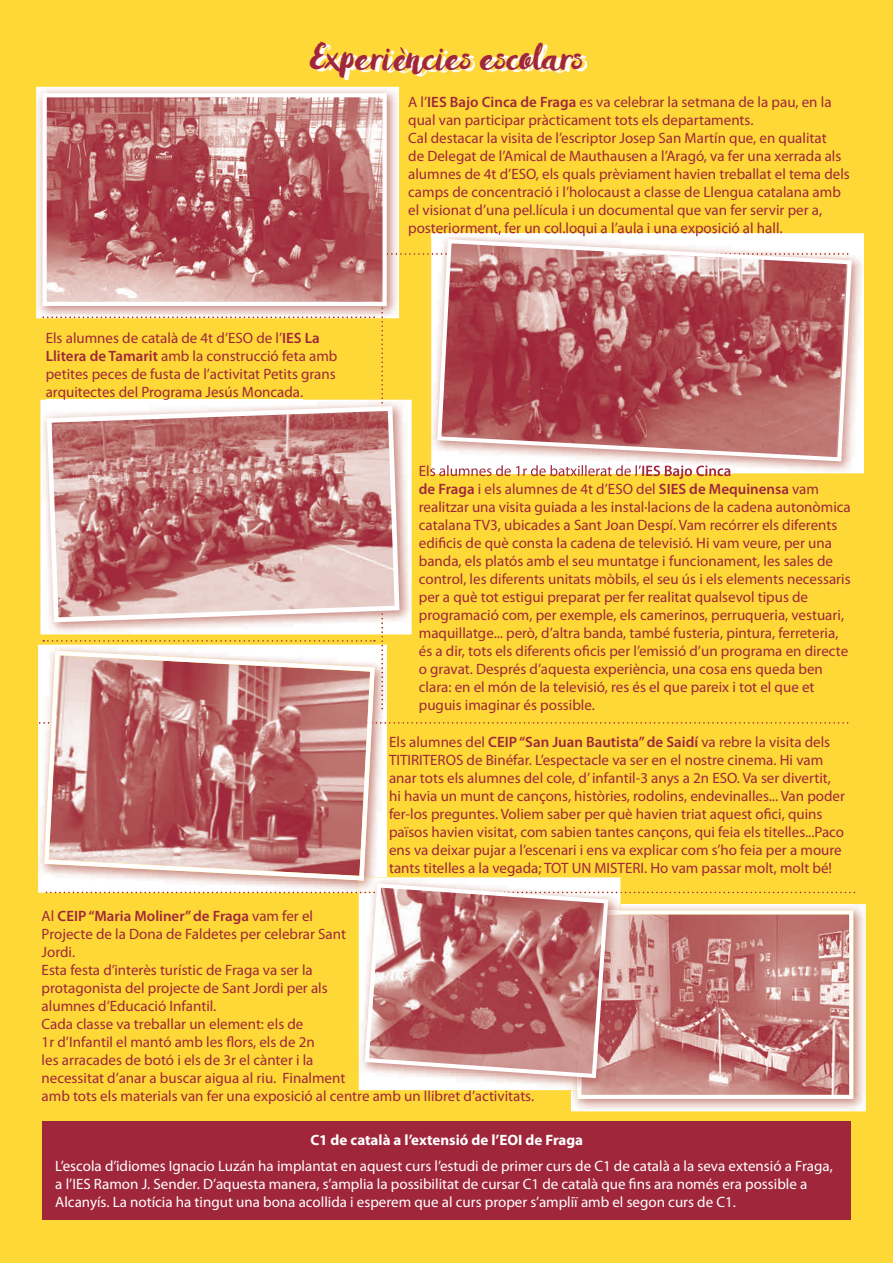
<style>
.page{position:relative;width:893px;height:1263px;background:#fed837}
.page>*{position:absolute;margin:0;border:0;box-sizing:border-box;transform-origin:0 0}
.t1{font:37.5px "Amulhed";letter-spacing:-.03em;color:#a0263b}
.t2{font:15px/18px "Myriad Pro";color:#a0263b}
.t3{font:15px/18px "Myriad Pro";color:#fff}
.t4{font:700 15px "Myriad Pro";color:#fff}
.s1{font-weight:600}
</style>
<div class="page">
<img style="left:314px;top:44px;width:272px;height:36px">
<svg style="left:43px;top:640px;width:332px;height:2px"></svg>
<div style="left:43px;top:1121px;width:808px;height:99px;background:#a0263b"></div>
<img style="left:36px;top:87px;width:363px;height:231px">
<img style="left:43px;top:316px;width:332px;height:2px">
<img style="left:48px;top:98px;width:334px;height:203px">
<div style="left:43px;top:93px;width:344px;height:213px;border:4px solid #fff"></div>
<img style="left:571px;top:904px;width:295px;height:207px">
<svg style="left:577px;top:910px;width:276px;height:189px;background:#c98c89"></svg>
<img style="left:40px;top:400px;width:372px;height:234px">
<img style="left:46px;top:400px;width:257px;height:1px">
<svg style="left:44px;top:404px;width:358px;height:221px;background:#cc9393"></svg>
<img style="left:38px;top:645px;width:166px;height:248px">
<svg style="left:39px;top:722px;width:809px;height:2px"></svg>
<svg style="left:381px;top:285px;width:2px;height:424px"></svg>
<svg style="left:44px;top:651px;width:331px;height:229px;background:#c78888"></svg>
<img style="left:359px;top:877px;width:261px;height:213px">
<img style="left:577px;top:910px;width:43px;height:180px">
<img style="left:359px;top:877px;width:28px;height:15px">
<svg style="left:46px;top:892px;width:809px;height:1px"></svg>
<svg style="left:359px;top:877px;width:5px;height:3px"></svg>
<svg style="left:363px;top:881px;width:247px;height:199px;background:#c78889"></svg>
<img style="left:431px;top:233px;width:433px;height:240px">
<svg style="left:319px;top:253px;width:116px;height:2px"></svg>
<img style="left:431px;top:233px;width:351px;height:3px">
<img style="left:431px;top:465px;width:211px;height:8px">
<img style="left:642px;top:465px;width:89px;height:8px">
<svg style="left:435px;top:237px;width:419px;height:226px;background:#bf7578"></svg>
<h1 class="t1" style="left:310px;top:39px;width:274px">Experiències escolars</h1>
<p class="t2" style="left:46px;top:329px;width:293px">Els alumnes de català de 4t d’ESO de l’<span class="s1">IES La Llitera de Tamarit</span> amb la construcció feta amb petites peces de fusta de l’activitat Petits grans arquitectes del Programa Jesús Moncada.</p>
<p class="t2" style="left:408px;top:94px;width:443px">A l’<span class="s1">IES Bajo Cinca de Fraga</span> es va celebrar la setmana de la pau, en la qual van participar pràcticament tots els departaments.<br>Cal destacar la visita de l’escriptor Josep San Martín que, en qualitat<br>de Delegat de l’Amical de Mauthausen a l’Aragó, va fer una xerrada als alumnes de 4t d’ESO, els quals prèviament havien treballat el tema dels camps de concentració i l’holocaust a classe de Llengua catalana amb el visionat d’una pel.lícula i un documental que van fer servir per a, posteriorment, fer un col.loqui a l’aula i una exposició al hall.</p>
<p class="t2" style="left:419px;top:462px;width:433px">Els alumnes de 1r de batxillerat de l’<span class="s1">IES Bajo Cinca<br>de Fraga</span> i els alumnes de 4t d’ESO del <span class="s1">SIES de Mequinensa</span> vam realitzar una visita guiada a les instal·lacions de la cadena autonòmica catalana TV3, ubicades a Sant Joan Despí. Vam recórrer els diferents edificis de què consta la cadena de televisió. Hi vam veure, per una banda, els platós amb el seu muntatge i funcionament, les sales de control, les diferents unitats mòbils, el seu ús i els elements necessaris per a què tot estigui preparat per fer realitat qualsevol tipus de programació com, per exemple, els camerinos, perruqueria, vestuari, maquillatge... però, d’altra banda, també fusteria, pintura, ferreteria, és a dir, tots els diferents oficis per l’emissió d’un programa en directe o gravat. Després d’aquesta experiència, una cosa ens queda ben clara: en el món de la televisió, res és el que pareix i tot el que et puguis imaginar és possible.</p>
<p class="t2" style="left:389px;top:733px;width:457px">Els alumnes del <span class="s1">CEIP “San Juan Bautista” de Saidí</span> va rebre la visita dels TITIRITEROS de Binéfar. L’espectacle va ser en el nostre cinema. Hi vam anar tots els alumnes del cole, d’ infantil-3 anys a 2n ESO. Va ser divertit, hi havia un munt de cançons, històries, rodolins, endevinalles... Van poder fer-los preguntes. Voliem saber per què havien triat aquest ofici, quins països havien visitat, com sabien tantes cançons, qui feia els titelles...Paco ens va deixar pujar a l’escenari i ens va explicar com s’ho feia per a moure tants titelles a la vegada; TOT UN MISTERI. Ho vam passar molt, molt bé!</p>
<p class="t2" style="left:42px;top:907px;width:494px">Al <span class="s1">CEIP “Maria Moliner” de Fraga</span> vam fer el<br>Projecte de la Dona de Faldetes per celebrar Sant<br>Jordi.<br>Esta festa d’interès turístic de Fraga va ser la<br>protagonista del projecte de Sant Jordi per als<br>alumnes d’Educació Infantil.<br>Cada classe va treballar un element: els de<br>1r d’Infantil el mantó amb les flors, els de 2n<br>les arracades de botó i els de 3r el cànter i la<br>necessitat d’anar a buscar aigua al riu. Finalment<br>amb tots els materials van fer una exposició al centre amb un llibret d’activitats.</p>
<p class="t4" style="left:310px;top:1131px;width:274px">C1 de català a l’extensió de l’EOI de Fraga</p>
<p class="t3" style="left:55px;top:1158px;width:779px">L’escola d’idiomes Ignacio Luzán ha implantat en aquest curs l’estudi de primer curs de C1 de català a la seva extensió a Fraga, a l’IES Ramon J. Sender. D’aquesta manera, s’amplia la possibilitat de cursar C1 de català que fins ara només era possible a<br>Alcanyís. La notícia ha tingut una bona acollida i esperem que al curs proper s’ampliï amb el segon curs de C1.</p>
</div>
